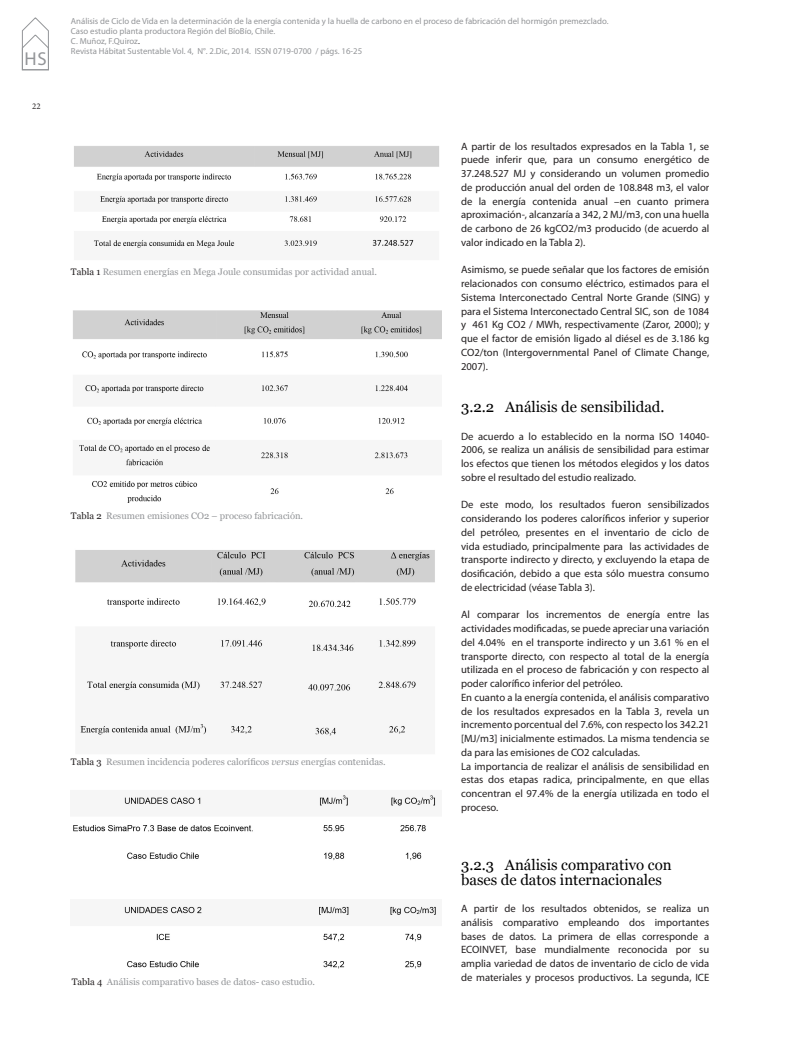
<style>
.page{position:relative;width:798px;height:1063px;background:#fff}
.page>*{position:absolute;margin:0;border:0;box-sizing:border-box;transform-origin:0 0}
.t1{font:18.75px "Myriad Pro";color:#939598}
.SUBSUBTITULO{font:15px/15px "Georgia";color:#000}
.TEXTOSNEGROS{font:10.62px/13.8px "Myriad Pro";color:#231f20;text-align:justify}
.PIEDEPAGINA{font:9.38px "Georgia";color:#939598}
.t2{font:8.75px/10px "Myriad Pro";color:#939598}
.t3{font:8.75px "Minion Pro";color:#231f20}
.s1{color:#231f20}
.s2{font-style:italic}
</style>
<div class="page">
<svg style="left:22px;top:17px;width:27px;height:53px"></svg>
<img style="left:74px;top:146px;width:365px;height:102px">
<img style="left:73px;top:310px;width:368px;height:193px">
<img style="left:75px;top:550px;width:360px;height:186px">
<img style="left:73px;top:795px;width:363px;height:173px">
<h1 class="t1" style="left:25px;top:47px;width:24px">HS</h1>
<p class="t3" style="left:32px;top:101px;width:10px">22</p>
<p class="t2" style="left:71px;top:16px;width:539px">Análisis de Ciclo de Vida en la determinación de la energía contenida y la huella de carbono en el proceso de fabricación del hormigón premezclado.<br>Caso estudio planta productora Región del BíoBío, Chile.<br>C. Muñoz, F.Quiroz<span class="s1">.<br></span>Revista Hábitat Sustentable Vol. 4, N°. 2.Dic, 2014. ISSN 0719-0700 / págs. 16-25</p>
<p class="PIEDEPAGINA" style="left:71px;top:266px;width:307px"><span class="s1">Tabla 1</span> Resumen energías en Mega Joule consumidas por actividad anual.</p>
<p class="PIEDEPAGINA" style="left:71px;top:510px;width:234px"><span class="s1">Tabla 2</span> Resumen emisiones CO2 – proceso fabricación.</p>
<p class="PIEDEPAGINA" style="left:71px;top:756px;width:316px"><span class="s1">Tabla 3</span> Resumen incidencia poderes caloríficos <span class="s2">versus</span> energías contenidas.</p>
<p class="PIEDEPAGINA" style="left:72px;top:976px;width:245px"><span class="s1">Tabla 4</span> Análisis comparativo bases de datos- caso estudio.</p>
<p class="TEXTOSNEGROS" style="left:461px;top:139px;width:250px">A partir de los resultados expresados en la Tabla 1, se puede inferir que, para un consumo energético de 37.248.527 MJ y considerando un volumen promedio de producción anual del orden de 108.848 m3, el valor de la energía contenida anual –en cuanto primera aproximación-, alcanzaría a 342, 2 MJ/m3, con una huella de carbono de 26 kgCO2/m3 producido (de acuerdo al valor indicado en la Tabla 2).</p>
<p class="TEXTOSNEGROS" style="left:461px;top:263px;width:250px">Asimismo, se puede señalar que los factores de emisión relacionados con consumo eléctrico, estimados para el Sistema Interconectado Central Norte Grande (SING) y para el Sistema Interconectado Central SIC, son de 1084 y 461 Kg CO2 / MWh, respectivamente (Zaror, 2000); y que el factor de emisión ligado al diésel es de 3.186 kg CO2/ton (Intergovernmental Panel of Climate Change, 2007).</p>
<p class="SUBSUBTITULO" style="left:461px;top:400px;width:205px">3.2.2 Análisis de sensibilidad.</p>
<p class="TEXTOSNEGROS" style="left:461px;top:429px;width:250px">De acuerdo a lo establecido en la norma ISO 14040- 2006, se realiza un análisis de sensibilidad para estimar los efectos que tienen los métodos elegidos y los datos sobre el resultado del estudio realizado.</p>
<p class="TEXTOSNEGROS" style="left:461px;top:498px;width:250px">De este modo, los resultados fueron sensibilizados considerando los poderes caloríficos inferior y superior del petróleo, presentes en el inventario de ciclo de vida estudiado, principalmente para las actividades de transporte indirecto y directo, y excluyendo la etapa de dosificación, debido a que esta sólo muestra consumo de electricidad (véase Tabla 3).</p>
<p class="TEXTOSNEGROS" style="left:461px;top:608px;width:250px">Al comparar los incrementos de energía entre las actividades modificadas, se puede apreciar una variación del 4.04% en el transporte indirecto y un 3.61 % en el transporte directo, con respecto al total de la energía utilizada en el proceso de fabricación y con respecto al poder calorífico inferior del petróleo.</p>
<p class="TEXTOSNEGROS" style="left:461px;top:690px;width:250px">En cuanto a la energía contenida, el análisis comparativo de los resultados expresados en la Tabla 3, revela un incremento porcentual del 7.6%, con respecto los 342.21 [MJ/m3] inicialmente estimados. La misma tendencia se da para las emisiones de CO2 calculadas.</p>
<p class="TEXTOSNEGROS" style="left:461px;top:759px;width:250px">La importancia de realizar el análisis de sensibilidad en estas dos etapas radica, principalmente, en que ellas concentran el 97.4% de la energía utilizada en todo el proceso.</p>
<p class="SUBSUBTITULO" style="left:461px;top:857px;width:212px">3.2.3 Análisis comparativo con bases de datos internacionales</p>
<p class="TEXTOSNEGROS" style="left:461px;top:902px;width:250px">A partir de los resultados obtenidos, se realiza un análisis comparativo empleando dos importantes bases de datos. La primera de ellas corresponde a ECOINVET, base mundialmente reconocida por su amplia variedad de datos de inventario de ciclo de vida de materiales y procesos productivos. La segunda, ICE</p>
</div>
